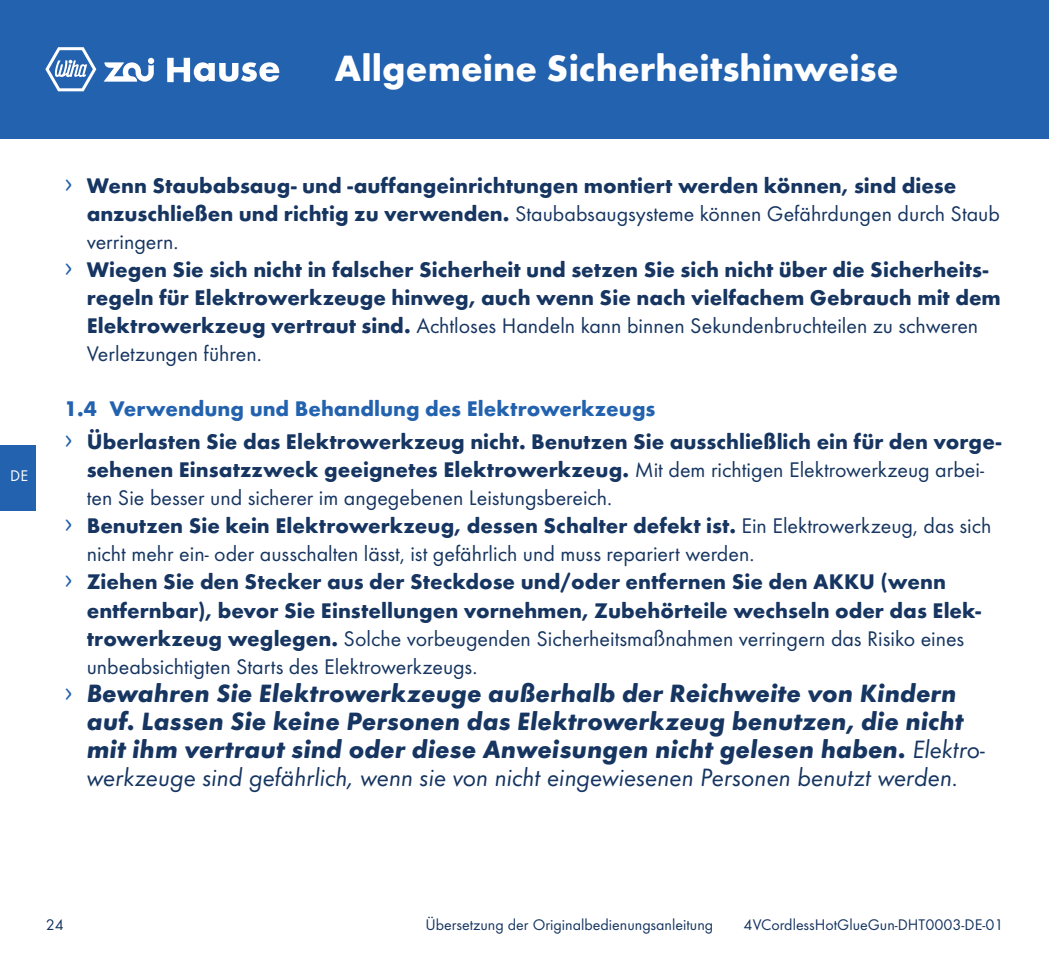
<style>
.page{position:relative;width:1049px;height:964px;background:#fff}
.page>*{position:absolute;margin:0;border:0;box-sizing:border-box;transform-origin:0 0}
.t1{font:700 38px "Futura Round";color:#fff}
.t2{font:italic 700 26px/28px "Futura Round";color:#163561}
.t3{font:700 22px/33.6px "Futura Round";color:#163561}
.t4{font:22px "Futura Round";color:#163561}
.t5{font:16px "Futura Round";color:#163561}
.t6{font:16px "Futura Round";color:#fff}
.s1{font-family:"Source Han Sans CN";font-weight:400;font-size:28px;color:#2362af}
.s2{font-weight:700}
.s3{color:#2362af}
.s4{font-weight:400}
.s5{font-family:"Source Han Sans CN";font-weight:400;font-style:normal;font-size:28px;color:#2362af}
</style>
<div class="page">
<div style="left:0;top:0;width:1049px;height:138px;background:#2362af"></div>
<svg style="left:104px;top:58px;width:50px;height:24px"></svg>
<svg style="left:167px;top:58px;width:112px;height:24px"></svg>
<svg style="left:45px;top:47px;width:51px;height:44px"></svg>
<div style="left:0;top:445px;width:36px;height:65px;background:#2362af"></div>
<p class="t6" style="left:10px;top:464px;width:19px">DE</p>
<h1 class="t1" style="left:334px;top:39px;width:565px">Allgemeine Sicherheitshinweise</h1>
<p class="t3" style="left:64px;top:167px;width:894px"><span class="s1">›</span> Wenn Staubabsaug- und -auffangeinrichtungen montiert werden können, sind diese</p>
<p class="t4" style="left:87px;top:198px;width:915px"><span class="s2">anzuschließen und richtig zu verwenden.</span> Staubabsaugsysteme können Gefährdungen durch Staub</p>
<p class="t4" style="left:87px;top:226px;width:93px">verringern.</p>
<p class="t3" style="left:64px;top:251px;width:926px"><span class="s1">›</span> Wiegen Sie sich nicht in falscher Sicherheit und setzen Sie sich nicht über die Sicherheits-</p>
<p class="t3" style="left:87px;top:279px;width:916px">regeln für Elektrowerkzeuge hinweg, auch wenn Sie nach vielfachem Gebrauch mit dem</p>
<p class="t4" style="left:87px;top:310px;width:893px"><span class="s2">Elektrowerkzeug vertraut sind.</span> Achtloses Handeln kann binnen Sekundenbruchteilen zu schweren</p>
<p class="t4" style="left:87px;top:338px;width:176px">Verletzungen führen.</p>
<p class="t3" style="left:64px;top:390px;width:939px"><span class="s3">1.4 Verwendung und Behandlung des Elektrowerkzeugs<br></span><span class="s1">›</span> Überlasten Sie das Elektrowerkzeug nicht. Benutzen Sie ausschließlich ein für den vorge-</p>
<p class="t3" style="left:87px;top:451px;width:899px">sehenen Einsatzzweck geeignetes Elektrowerkzeug. <span class="s4">Mit dem richtigen Elektrowerkzeug arbei-</span></p>
<p class="t4" style="left:87px;top:482px;width:527px">ten Sie besser und sicherer im angegebenen Leistungsbereich.</p>
<p class="t3" style="left:64px;top:507px;width:929px"><span class="s1">›</span> Benutzen Sie kein Elektrowerkzeug, dessen Schalter defekt ist. <span class="s4">Ein Elektrowerkzeug, das sich</span></p>
<p class="t4" style="left:87px;top:538px;width:669px">nicht mehr ein- oder ausschalten lässt, ist gefährlich und muss repariert werden.</p>
<p class="t3" style="left:64px;top:563px;width:883px"><span class="s1">›</span> Ziehen Sie den Stecker aus der Steckdose und/oder entfernen Sie den AKKU (wenn</p>
<p class="t3" style="left:87px;top:591px;width:896px">entfernbar), bevor Sie Einstellungen vornehmen, Zubehörteile wechseln oder das Elek-</p>
<p class="t4" style="left:87px;top:622px;width:879px"><span class="s2">trowerkzeug weglegen.</span> Solche vorbeugenden Sicherheitsmaßnahmen verringern das Risiko eines</p>
<p class="t4" style="left:87px;top:650px;width:392px">unbeabsichtigten Starts des Elektrowerkzeugs.</p>
<p class="t2" style="left:87px;top:678px;width:899px;text-indent:-23px"><span class="s5">›</span> Bewahren Sie Elektrowerkzeuge außerhalb der Reichweite von Kindern auf. Lassen Sie keine Personen das Elektrowerkzeug benutzen, die nicht mit ihm vertraut sind oder diese Anweisungen nicht gelesen haben. <span class="s4">Elektro&shy;werkzeuge sind gefährlich, wenn sie von nicht eingewiesenen Personen benutzt werden.</span></p>
<p class="t5" style="left:425px;top:913px;width:289px">Übersetzung der Originalbedienungsanleitung</p>
<p class="t5" style="left:46px;top:913px;width:20px">24</p>
<p class="t5" style="left:744px;top:913px;width:261px">4VCordlessHotGlueGun-DHT0003-DE-01</p>
</div>
